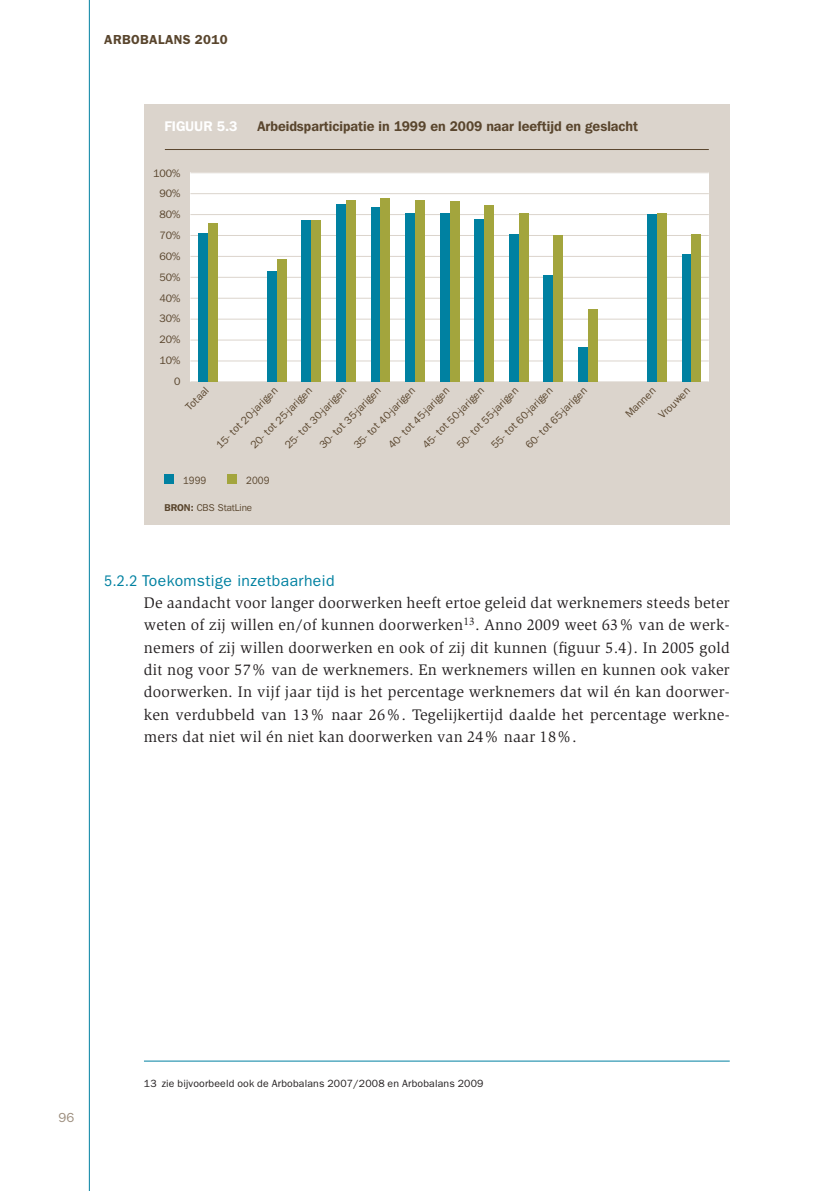
<style>
.page{position:relative;width:834px;height:1191px;background:#fff}
.page>*{position:absolute;margin:0;border:0;box-sizing:border-box;transform-origin:0 0}
.t1{font:15.75px/22.4px "Slimbach";letter-spacing:.015em;color:#231f20;text-align:justify}
.t2{font:15.75px "ITC Franklin Gothic Std";letter-spacing:.025em;color:#0081a1}
.t3{font:600 14px "Franklin Gothic IT Cby BT";color:#59452d;scale:.96 1}
.t4{font:600 14px "Franklin Gothic IT Cby BT";color:#fff}
.t5{font:600 13.12px "ITC Franklin Gothic Std";letter-spacing:.03em;color:#59452d}
.t6{font:13.12px "ITC Franklin Gothic Std";color:#9b8c7c}
.t7{font:10.67px "ITC Franklin Gothic Std";letter-spacing:.01em;color:#59452d}
.t8{font:10.67px/20.8px "Franklin Gothic IT Cby BT";color:#59452d;text-align:center}
.t9{font:10.67px "ITC Franklin Gothic Std";letter-spacing:.01em;color:#59452d;scale:.9 1}
.t10{font:10.5px "ITC Franklin Gothic Std";letter-spacing:.015em;color:#231f20}
.t11{font:9.8px "Franklin Gothic IT Cby BT";color:#59452d}
.s1{font-weight:600}
.s2{font-stretch:condensed}
</style>
<div class="page">
<div style="left:144px;top:104px;width:585px;height:421px;background:#dbd4cc"></div>
<hr style="left:165px;top:149px;width:543px;height:1px;background:#59452d">
<div style="left:164px;top:474px;width:10px;height:10px;background:#0081a1"></div>
<div style="left:227px;top:474px;width:10px;height:10px;background:#a3a53d"></div>
<div style="left:190px;top:173px;width:518px;height:209px;background:#fff"></div>
<hr style="left:190px;top:235px;width:518px;height:1px;background:#dbd4cc">
<hr style="left:190px;top:360px;width:518px;height:1px;background:#dbd4cc">
<hr style="left:190px;top:340px;width:518px;height:1px;background:#dbd4cc">
<hr style="left:190px;top:381px;width:518px;height:1px;background:#dbd4cc">
<hr style="left:190px;top:277px;width:518px;height:1px;background:#dbd4cc">
<hr style="left:190px;top:256px;width:518px;height:1px;background:#dbd4cc">
<hr style="left:190px;top:193px;width:518px;height:1px;background:#dbd4cc">
<hr style="left:190px;top:214px;width:518px;height:1px;background:#dbd4cc">
<hr style="left:190px;top:298px;width:518px;height:1px;background:#dbd4cc">
<hr style="left:190px;top:319px;width:518px;height:1px;background:#dbd4cc">
<div style="left:681px;top:254px;width:10px;height:128px;background:#0081a1"></div>
<div style="left:647px;top:214px;width:10px;height:168px;background:#0081a1"></div>
<div style="left:578px;top:347px;width:9px;height:35px;background:#0081a1"></div>
<div style="left:543px;top:276px;width:10px;height:106px;background:#0081a1"></div>
<div style="left:509px;top:234px;width:9px;height:148px;background:#0081a1"></div>
<div style="left:474px;top:219px;width:10px;height:163px;background:#0081a1"></div>
<div style="left:439px;top:213px;width:10px;height:169px;background:#0081a1"></div>
<div style="left:405px;top:213px;width:10px;height:169px;background:#0081a1"></div>
<div style="left:370px;top:207px;width:10px;height:175px;background:#0081a1"></div>
<div style="left:336px;top:204px;width:10px;height:178px;background:#0081a1"></div>
<div style="left:301px;top:220px;width:10px;height:162px;background:#0081a1"></div>
<div style="left:267px;top:271px;width:10px;height:111px;background:#0081a1"></div>
<div style="left:198px;top:234px;width:10px;height:148px;background:#0081a1"></div>
<div style="left:691px;top:234px;width:10px;height:148px;background:#a3a53d"></div>
<div style="left:657px;top:213px;width:9px;height:169px;background:#a3a53d"></div>
<div style="left:587px;top:309px;width:10px;height:73px;background:#a3a53d"></div>
<div style="left:553px;top:235px;width:10px;height:147px;background:#a3a53d"></div>
<div style="left:518px;top:214px;width:10px;height:168px;background:#a3a53d"></div>
<div style="left:484px;top:206px;width:10px;height:176px;background:#a3a53d"></div>
<div style="left:449px;top:202px;width:10px;height:180px;background:#a3a53d"></div>
<div style="left:415px;top:200px;width:10px;height:182px;background:#a3a53d"></div>
<div style="left:380px;top:198px;width:10px;height:184px;background:#a3a53d"></div>
<div style="left:346px;top:201px;width:10px;height:181px;background:#a3a53d"></div>
<div style="left:311px;top:220px;width:10px;height:162px;background:#a3a53d"></div>
<div style="left:277px;top:259px;width:10px;height:123px;background:#a3a53d"></div>
<div style="left:208px;top:223px;width:9px;height:159px;background:#a3a53d"></div>
<hr style="left:144px;top:1060px;width:585px;height:1px;background:#0081a1">
<hr style="left:89px;top:0;width:1px;height:1191px;background:#0081a1">
<p class="t5" style="left:104px;top:31px;width:125px">ARBOBALANS 2010</p>
<p class="t4" style="left:164px;top:117px;width:75px">FIGUUR 5.3</p>
<p class="t3" style="left:257px;top:117px;width:398px">Arbeidsparticipatie in 1999 en 2009 naar leeftijd en geslacht</p>
<p class="t8" style="left:153px;top:162px;width:29px">100%<br>90%</p>
<p class="t8" style="left:159px;top:204px;width:22px">80%</p>
<p class="t8" style="left:159px;top:225px;width:22px">70%</p>
<p class="t8" style="left:159px;top:246px;width:22px">60%</p>
<p class="t8" style="left:159px;top:266px;width:22px">50%</p>
<p class="t8" style="left:159px;top:287px;width:22px">40%</p>
<p class="t8" style="left:159px;top:308px;width:22px">30%</p>
<p class="t8" style="left:159px;top:329px;width:22px">20%</p>
<p class="t8" style="left:159px;top:350px;width:22px">10%</p>
<p class="t8" style="left:174px;top:371px;width:8px">0</p>
<p class="t7" style="left:183px;top:404px;width:30px;rotate:-45deg">Totaal</p>
<p class="t7" style="left:214px;top:442px;width:83px;rotate:-45deg">15- tot 20-jarigen</p>
<p class="t7" style="left:454px;top:442px;width:83px;rotate:-45deg">50- tot 55-jarigen</p>
<p class="t7" style="left:523px;top:442px;width:83px;rotate:-45deg">60- tot 65-jarigen</p>
<p class="t7" style="left:488px;top:442px;width:83px;rotate:-45deg">55- tot 60-jarigen</p>
<p class="t7" style="left:622px;top:411px;width:40px;rotate:-45deg">Mannen</p>
<p class="t7" style="left:282px;top:442px;width:83px;rotate:-45deg">25- tot 30-jarigen</p>
<p class="t7" style="left:420px;top:442px;width:83px;rotate:-45deg">45- tot 50-jarigen</p>
<p class="t7" style="left:655px;top:412px;width:41px;rotate:-45deg">Vrouwen</p>
<p class="t7" style="left:248px;top:442px;width:83px;rotate:-45deg">20- tot 25-jarigen</p>
<p class="t7" style="left:385px;top:442px;width:83px;rotate:-45deg">40- tot 45-jarigen</p>
<p class="t7" style="left:317px;top:442px;width:83px;rotate:-45deg">30- tot 35-jarigen</p>
<p class="t7" style="left:351px;top:442px;width:83px;rotate:-45deg">35- tot 40-jarigen</p>
<p class="t9" style="left:183px;top:474px;width:27px">1999</p>
<p class="t9" style="left:246px;top:474px;width:27px">2009</p>
<p class="t11" style="left:164px;top:501px;width:89px"><span class="s1">BRON:</span> CBS StatLine</p>
<p class="t2" style="left:104px;top:571px;width:232px"><span class="s2">5.2.2</span> Toekomstige inzetbaarheid</p>
<p class="t1" style="left:144px;top:591px;width:587px">De aandacht voor langer doorwerken heeft ertoe geleid dat werknemers steeds beter weten of zij willen en/of kunnen doorwerken<sup>13</sup>. Anno 2009 weet 63% van de werk&shy;nemers of zij willen doorwerken en ook of zij dit kunnen (figuur 5.4). In 2005 gold dit nog voor 57% van de werknemers. En werknemers willen en kunnen ook vaker doorwerken. In vijf jaar tijd is het percentage werknemers dat wil én kan doorwer&shy;ken verdubbeld van 13% naar 26%. Tegelijkertijd daalde het percentage werkne&shy;mers dat niet wil én niet kan doorwerken van 24% naar 18%.</p>
<p class="t6" style="left:58px;top:1109px;width:18px">96</p>
<p class="t10" style="left:144px;top:1077px;width:341px">13 zie bijvoorbeeld ook de Arbobalans 2007/2008 en Arbobalans 2009</p>
</div>
